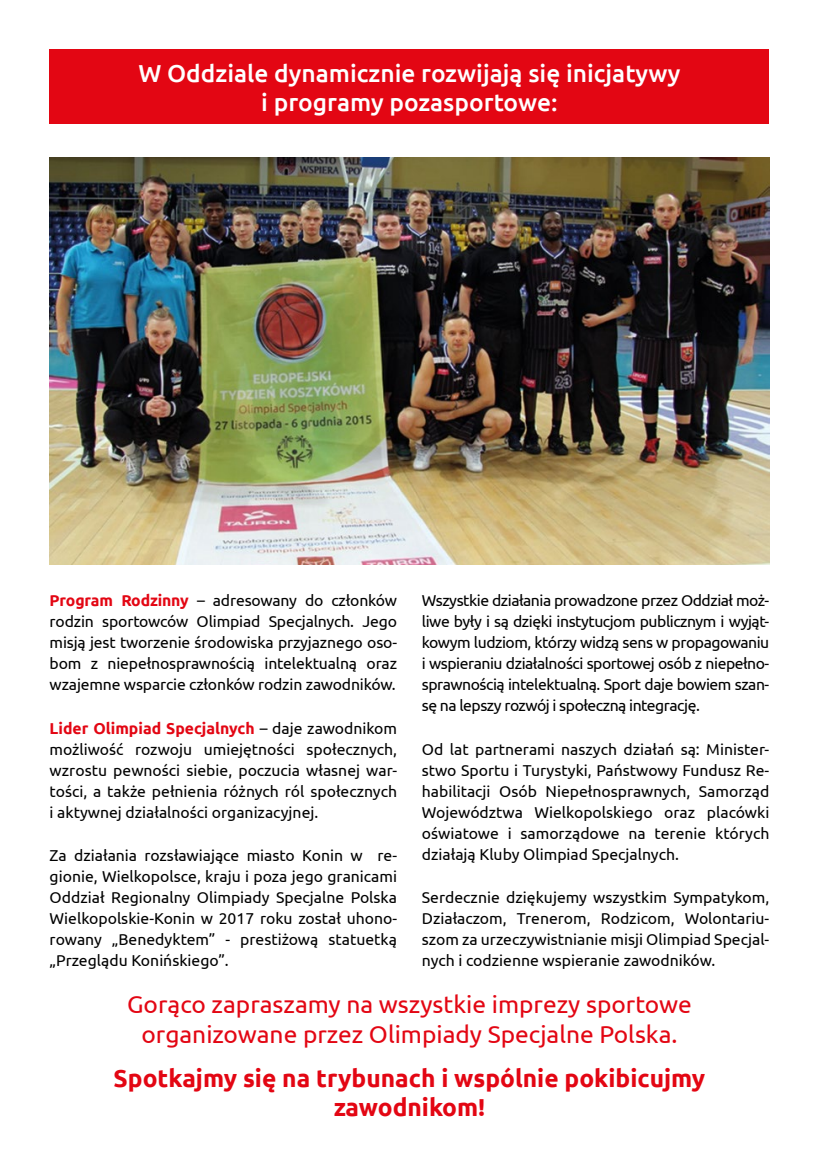
<style>
.page{position:relative;width:819px;height:1166px;background:#fff}
.page>*{position:absolute;margin:0;border:0;box-sizing:border-box;transform-origin:0 0}
.t1{font:24.5px/29.4px "Ubuntu";color:#e30613;text-align:center}
.t2{font:500 24.5px/29.4px "Ubuntu";color:#fff;text-align:center}
.t3{font:700 24.5px/29.4px "Ubuntu";color:#e30613;text-align:center}
.t4{font:15.75px/21px "Ubuntu";color:#000;text-align:justify}
.s1{font-weight:700;color:#e30613}
</style>
<div class="page">
<img style="left:50px;top:158px;width:719px;height:406px">
<div style="left:50px;top:50px;width:719px;height:74px;background:#e30613"></div>
<h1 class="t2" style="left:138px;top:57px;width:543px">W Oddziale dynamicznie rozwijają się inicjatywy i programy pozasportowe:</h1>
<p class="t4" style="left:50px;top:590px;width:349px"><span class="s1">Program Rodzinny</span> – adresowany do członków rodzin sportowców Olimpiad Specjalnych. Jego misją jest tworzenie środowiska przyjaznego oso&shy;bom z niepełnosprawnością intelektualną oraz wzajemne wsparcie członków rodzin zawodników.</p>
<p class="t4" style="left:50px;top:717px;width:349px"><span class="s1">Lider Olimpiad Specjalnych</span> – daje zawodnikom możliwość rozwoju umiejętności społecznych, wzrostu pewności siebie, poczucia własnej war&shy;tości, a także pełnienia różnych ról społecznych i aktywnej działalności organizacyjnej.</p>
<p class="t4" style="left:50px;top:844px;width:349px">Za działania rozsławiające miasto Konin w re&shy;gionie, Wielkopolsce, kraju i poza jego granicami Oddział Regionalny Olimpiady Specjalne Polska Wielkopolskie-Konin w 2017 roku został uhono&shy;rowany „Benedyktem” - prestiżową statuetką „Przeglądu Konińskiego”.</p>
<p class="t4" style="left:422px;top:590px;width:349px">Wszystkie działania prowadzone przez Oddział moż&shy;liwe były i są dzięki instytucjom publicznym i wyjąt&shy;kowym ludziom, którzy widzą sens w propagowaniu i wspieraniu działalności sportowej osób z niepełno&shy;sprawnością intelektualną. Sport daje bowiem szan&shy;sę na lepszy rozwój i społeczną integrację.</p>
<p class="t4" style="left:422px;top:738px;width:349px">Od lat partnerami naszych działań są: Minister&shy;stwo Sportu i Turystyki, Państwowy Fundusz Re&shy;habilitacji Osób Niepełnosprawnych, Samorząd Województwa Wielkopolskiego oraz placówki oświatowe i samorządowe na terenie których działają Kluby Olimpiad Specjalnych.</p>
<p class="t4" style="left:422px;top:886px;width:349px">Serdecznie dziękujemy wszystkim Sympatykom, Działaczom, Trenerom, Rodzicom, Wolontariu&shy;szom za urzeczywistnianie misji Olimpiad Specjal&shy;nych i codzienne wspieranie zawodników.</p>
<h1 class="t1" style="left:127px;top:989px;width:566px">Gorąco zapraszamy na wszystkie imprezy sportowe organizowane przez Olimpiady Specjalne Polska.</h1>
<h1 class="t3" style="left:114px;top:1063px;width:593px">Spotkajmy się na trybunach i wspólnie pokibicujmy zawodnikom!</h1>
</div>
